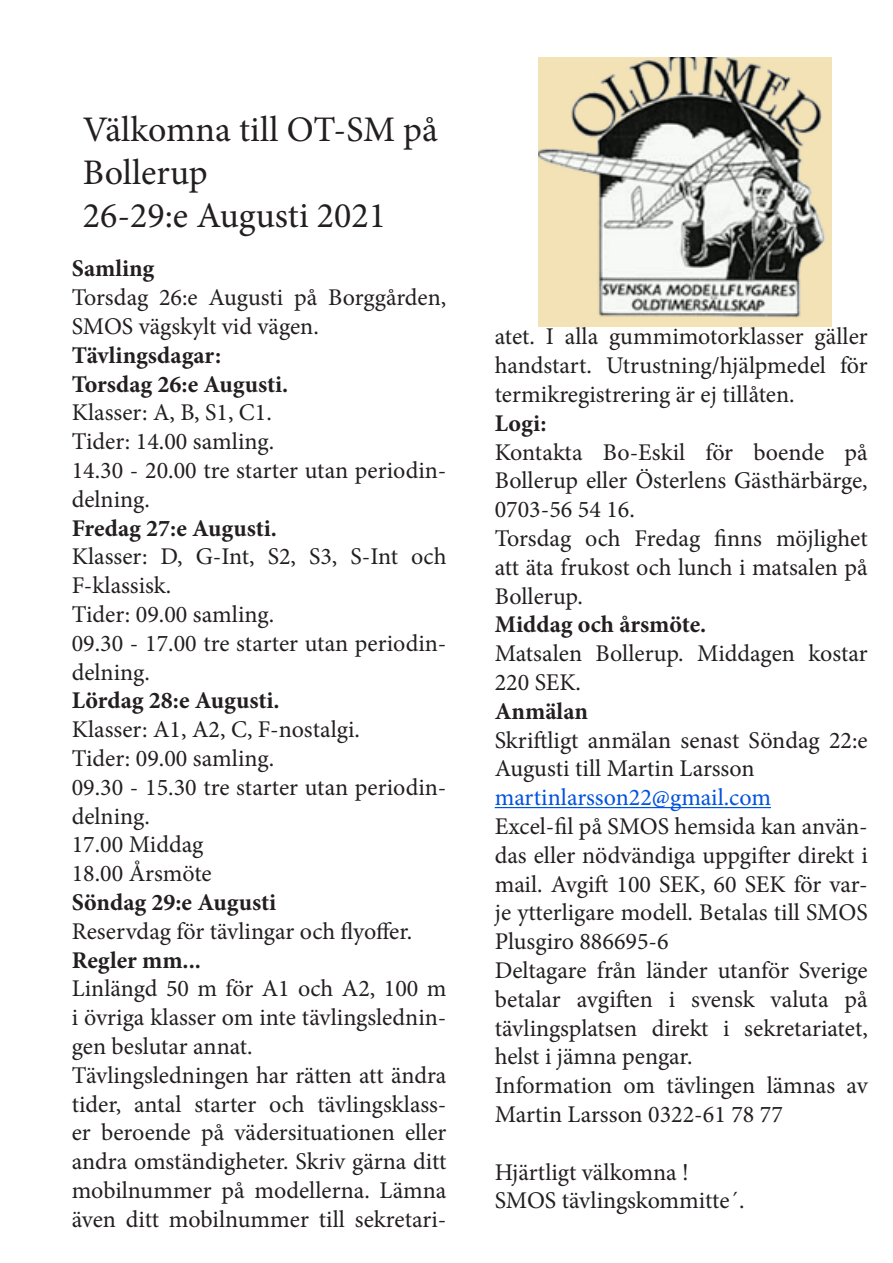
<style>
.page{position:relative;width:893px;height:1263px;background:#fff}
.page>*{position:absolute;margin:0;border:0;box-sizing:border-box;transform-origin:0 0}
.t1{font:36px "Minion Pro";color:#231f20}
.t2{font:24px/28.8px "Minion Pro";color:#231f20}
.t3{font:700 24px "Minion Pro";color:#231f20}
.t4{font:24px "Minion Pro";color:#0052df}
</style>
<div class="page">
<img style="left:538px;top:57px;width:294px;height:270px">
<hr style="left:495px;top:807px;width:276px;height:1px;background:#0052df">
<p class="t1" style="left:83px;top:105px;width:357px">Välkomna till OT-SM på</p>
<p class="t1" style="left:83px;top:149px;width:126px">Bollerup</p>
<p class="t1" style="left:83px;top:192px;width:305px">26-29:e Augusti 2021</p>
<p class="t3" style="left:72px;top:252px;width:84px">Samling</p>
<p class="t2" style="left:72px;top:283px;width:376px">Torsdag 26:e Augusti på Borggården,<br>SMOS vägskylt vid vägen.</p>
<p class="t3" style="left:72px;top:338px;width:151px">Tävlingsdagar:</p>
<p class="t3" style="left:72px;top:367px;width:218px">Torsdag 26:e Augusti.</p>
<p class="t2" style="left:72px;top:398px;width:202px">Klasser: A, B, S1, C1.</p>
<p class="t2" style="left:72px;top:427px;width:204px">Tider: 14.00 samling.</p>
<p class="t2" style="left:72px;top:456px;width:376px">14.30 - 20.00 tre starter utan periodin&shy;delning.</p>
<p class="t3" style="left:72px;top:511px;width:207px">Fredag 27:e Augusti.</p>
<p class="t2" style="left:72px;top:542px;width:376px">Klasser: D, G-Int, S2, S3, S-Int och<br>F-klassisk.</p>
<p class="t2" style="left:72px;top:600px;width:204px">Tider: 09.00 samling.</p>
<p class="t2" style="left:72px;top:629px;width:376px">09.30 - 17.00 tre starter utan periodin&shy;delning.</p>
<p class="t3" style="left:72px;top:684px;width:209px">Lördag 28:e Augusti.</p>
<p class="t2" style="left:72px;top:715px;width:290px">Klasser: A1, A2, C, F-nostalgi.</p>
<p class="t2" style="left:72px;top:744px;width:204px">Tider: 09.00 samling.</p>
<p class="t2" style="left:72px;top:773px;width:376px">09.30 - 15.30 tre starter utan periodin&shy;delning.</p>
<p class="t2" style="left:72px;top:830px;width:133px">17.00 Middag</p>
<p class="t2" style="left:72px;top:859px;width:141px">18.00 Årsmöte</p>
<p class="t3" style="left:72px;top:885px;width:206px">Söndag 29:e Augusti</p>
<p class="t2" style="left:72px;top:917px;width:342px">Reservdag för tävlingar och flyoffer.</p>
<p class="t3" style="left:72px;top:943px;width:131px">Regler mm...</p>
<p class="t2" style="left:72px;top:974px;width:376px;text-align:justify">Linlängd 50 m för A1 och A2, 100 m i övriga klasser om inte tävlingslednin&shy;gen beslutar annat.</p>
<p class="t2" style="left:72px;top:1061px;width:376px;text-align:justify">Tävlingsledningen har rätten att ändra tider, antal starter och tävlingsklass&shy;er beroende på vädersituationen eller andra omständigheter. Skriv gärna ditt mobilnummer på modellerna. Lämna även ditt mobilnummer till sekretari-</p>
<p class="t2" style="left:495px;top:322px;width:375px;text-align:justify">atet. I alla gummimotorklasser gäller handstart. Utrustning/hjälpmedel för termikregistrering är ej tillåten.</p>
<p class="t3" style="left:495px;top:406px;width:53px">Logi:</p>
<p class="t2" style="left:495px;top:438px;width:375px;text-align:justify">Kontakta Bo-Eskil för boende på Bollerup eller Österlens Gästhärbärge, 0703-56 54 16.</p>
<p class="t2" style="left:495px;top:524px;width:375px;text-align:justify">Torsdag och Fredag finns möjlighet att äta frukost och lunch i matsalen på Bollerup.</p>
<p class="t3" style="left:495px;top:608px;width:213px">Middag och årsmöte.</p>
<p class="t2" style="left:495px;top:639px;width:375px">Matsalen Bollerup. Middagen kostar<br>220 SEK.</p>
<p class="t3" style="left:495px;top:694px;width:95px">Anmälan</p>
<p class="t2" style="left:495px;top:726px;width:375px">Skriftligt anmälan senast Söndag 22:e<br>Augusti till Martin Larsson</p>
<p class="t4" style="left:495px;top:781px;width:278px">martinlarsson22@gmail.com</p>
<p class="t2" style="left:495px;top:812px;width:375px;text-align:justify">Excel-fil på SMOS hemsida kan använ&shy;das eller nödvändiga uppgifter direkt i mail. Avgift 100 SEK, 60 SEK för var&shy;je ytterligare modell. Betalas till SMOS Plusgiro 886695-6</p>
<p class="t2" style="left:495px;top:956px;width:375px;text-align:justify">Deltagare från länder utanför Sverige betalar avgiften i svensk valuta på tävlingsplatsen direkt i sekretariatet, helst i jämna pengar.</p>
<p class="t2" style="left:495px;top:1071px;width:375px">Information om tävlingen lämnas av<br>Martin Larsson 0322-61 78 77</p>
<p class="t2" style="left:495px;top:1158px;width:196px">Hjärtligt välkomna !</p>
<p class="t2" style="left:495px;top:1186px;width:251px">SMOS tävlingskommitte´.</p>
</div>
